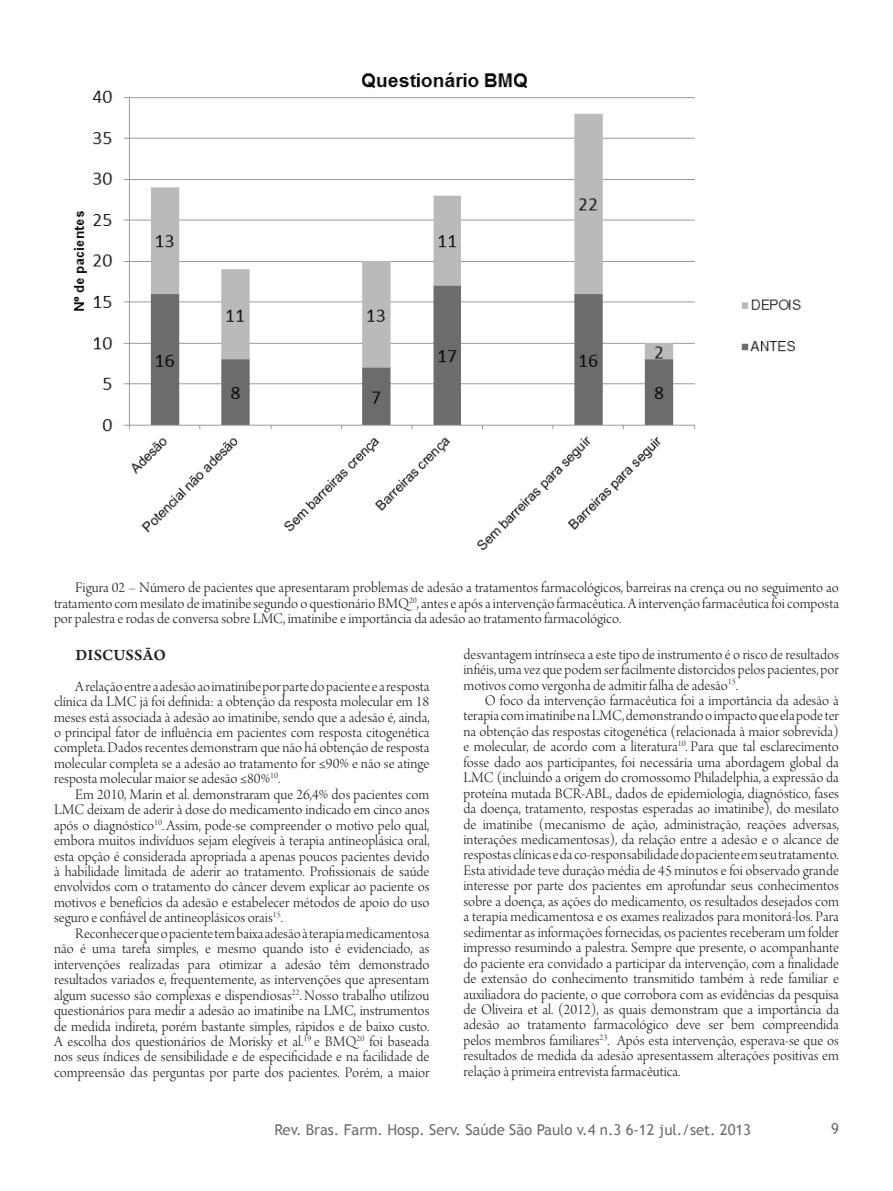
<style>
.page{position:relative;width:893px;height:1191px;background:#fff}
.page>*{position:absolute;margin:0;border:0;box-sizing:border-box;transform-origin:0 0}
.t1{font:16.5px "Arno Pro Smbd Sm Text";color:#231f20}
.t2{font:15.45px/15.5px "Arno Pro Light Display";color:#231f20;text-align:justify}
.t3{font:15px "Trebuchet MS";letter-spacing:-.005em;color:#6a6d73}
</style>
<div class="page">
<img style="left:73px;top:72px;width:728px;height:478px">
<p class="t2" style="left:54px;top:581px;width:786px;text-indent:21px">Figura 02 – Número de pacientes que apresentaram problemas de adesão a tratamentos farmacológicos, barreiras na crença ou no seguimento ao tratamento com mesilato de imatinibe segundo o questionário BMQ<sup>20</sup>, antes e após a intervenção farmacêutica. A intervenção farmacêutica foi composta por palestra e rodas de conversa sobre LMC, imatinibe e importância da adesão ao tratamento farmacológico.</p>
<p class="t1" style="left:75px;top:645px;width:11px">DISCUSSÃO</p>
<p class="t2" style="left:54px;top:679px;width:377px;text-indent:21px">A relação entre a adesão ao imatinibe por parte do paciente e a resposta clínica da LMC já foi definida: a obtenção da resposta molecular em 18 meses está associada à adesão ao imatinibe, sendo que a adesão é, ainda, o principal fator de influência em pacientes com resposta citogenética completa. Dados recentes demonstram que não há obtenção de resposta molecular completa se a adesão ao tratamento for ≤90% e não se atinge resposta molecular maior se adesão ≤80%<sup>10</sup>.</p>
<p class="t2" style="left:54px;top:787px;width:377px;text-indent:21px">Em 2010, Marin et al. demonstraram que 26,4% dos pacientes com LMC deixam de aderir à dose do medicamento indicado em cinco anos após o diagnóstico<sup>10</sup>. Assim, pode-se compreender o motivo pelo qual, embora muitos indivíduos sejam elegíveis à terapia antineoplásica oral, esta opção é considerada apropriada a apenas poucos pacientes devido à habilidade limitada de aderir ao tratamento. Profissionais de saúde envolvidos com o tratamento do câncer devem explicar ao paciente os motivos e benefícios da adesão e estabelecer métodos de apoio do uso seguro e confiável de antineoplásicos orais<sup>15</sup>.</p>
<p class="t2" style="left:54px;top:927px;width:377px;text-indent:21px">Reconhecer que o paciente tem baixa adesão à terapia medicamentosa não é uma tarefa simples, e mesmo quando isto é evidenciado, as intervenções realizadas para otimizar a adesão têm demonstrado resultados variados e, frequentemente, as intervenções que apresentam algum sucesso são complexas e dispendiosas<sup>22</sup>.Nosso trabalho utilizou questionários para medir a adesão ao imatinibe na LMC, instrumentos de medida indireta, porém bastante simples, rápidos e de baixo custo.<br>A escolha dos questionários de Morisky et al.<sup>19</sup> e BMQ<sup>20</sup> foi baseada nos seus índices de sensibilidade e de especificidade e na facilidade de compreensão das perguntas por parte dos pacientes. Porém, a maior</p>
<p class="t2" style="left:463px;top:647px;width:377px">desvantagem intrínseca a este tipo de instrumento é o risco de resultados infiéis, uma vez que podem ser facilmente distorcidos pelos pacientes, por motivos como vergonha de admitir falha de adesão<sup>15</sup>.</p>
<p class="t2" style="left:463px;top:694px;width:377px;text-indent:21px">O foco da intervenção farmacêutica foi a importância da adesão à terapia com imatinibe na LMC, demonstrando o impacto que ela pode ter na obtenção das respostas citogenética (relacionada à maior sobrevida) e molecular, de acordo com a literatura<sup>10</sup>. Para que tal esclarecimento fosse dado aos participantes, foi necessária uma abordagem global da LMC (incluindo a origem do cromossomo Philadelphia, a expressão da proteína mutada BCR-ABL, dados de epidemiologia, diagnóstico, fases da doença, tratamento, respostas esperadas ao imatinibe), do mesilato de imatinibe (mecanismo de ação, administração, reações adversas, interações medicamentosas), da relação entre a adesão e o alcance de respostas clínicas e da co-responsabilidade do paciente em seu tratamento.<br>Esta atividade teve duração média de 45 minutos e foi observado grande interesse por parte dos pacientes em aprofundar seus conhecimentos sobre a doença, as ações do medicamento, os resultados desejados com a terapia medicamentosa e os exames realizados para monitorá-los. Para sedimentar as informações fornecidas, os pacientes receberam um folder impresso resumindo a palestra. Sempre que presente, o acompanhante do paciente era convidado a participar da intervenção, com a finalidade de extensão do conhecimento transmitido também à rede familiar e auxiliadora do paciente, o que corrobora com as evidências da pesquisa de Oliveira et al. (2012), as quais demonstram que a importância da adesão ao tratamento farmacológico deve ser bem compreendida pelos membros familiares<sup>23</sup>. Após esta intervenção, esperava-se que os resultados de medida da adesão apresentassem alterações positivas em relação à primeira entrevista farmacêutica.</p>
<p class="t3" style="left:274px;top:1121px;width:478px">Rev. Bras. Farm. Hosp. Serv. Saúde São Paulo v.4 n.3 6-12 jul./set. 2013</p>
<p class="t3" style="left:831px;top:1120px;width:9px">9</p>
</div>
